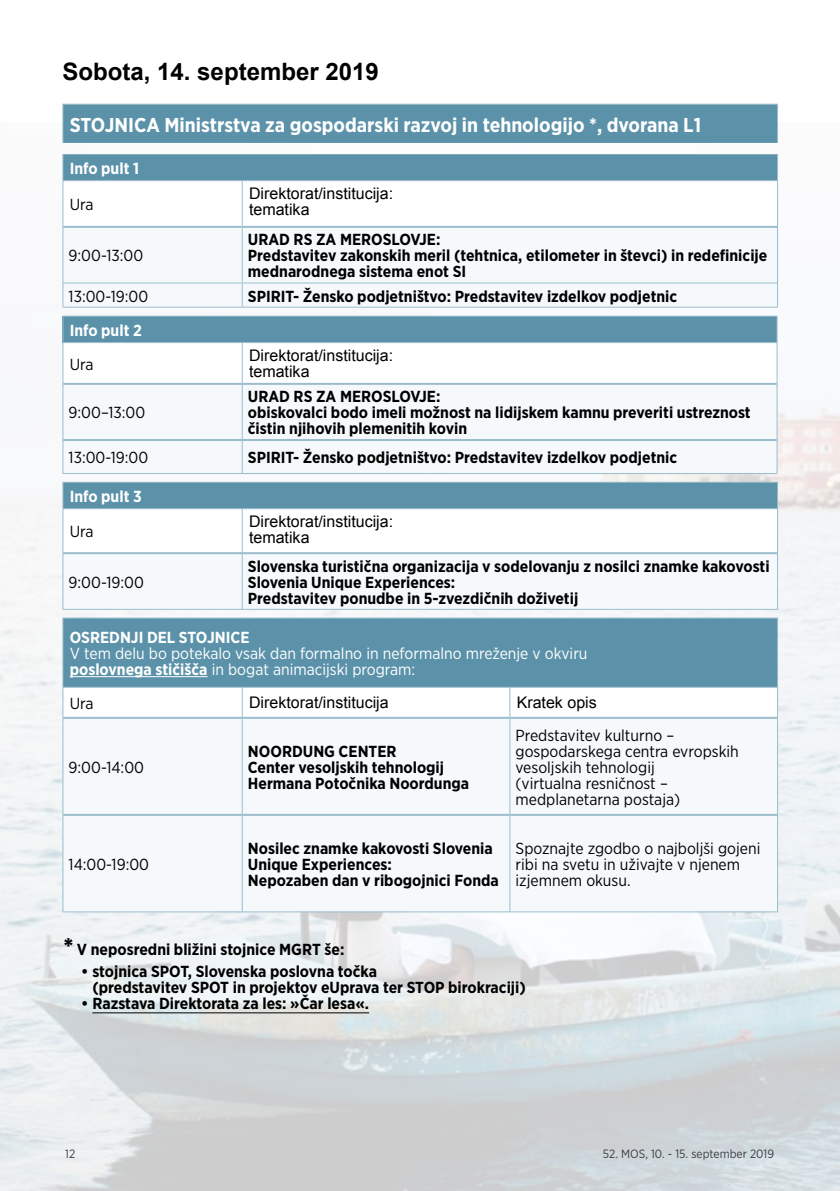
<style>
.page{position:relative;width:840px;height:1191px;background:#fff}
.page>*{position:absolute;margin:0;border:0;box-sizing:border-box;transform-origin:0 0}
.t1{font:700 24px "Arial";color:#000}
.t2{font:700 20px "Gotham Narrow";color:#fff}
.t3{font:700 16px/16px "Gotham Narrow";color:#000}
.t4{font:16px/16px "Gotham Narrow";color:#000}
.t5{font:16px/16px "Arial";color:#000}
.t6{font:16px/16px "Gotham Narrow";color:#fff}
.t7{font:700 16px "Gotham Narrow";color:#fff}
.t8{font:12px "Gotham Narrow";color:#3e3d40}
.s1{font-weight:700}
.s2{font-weight:900;font-size:24px}
</style>
<div class="page">
<img style="left:0;top:122px;width:839px;height:1069px">
<img style="left:839px;top:415px;width:1px;height:776px">
<svg style="left:63px;top:105px;width:714px;height:49px;fill:#5b92a9"></svg>
<div style="left:64px;top:228px;width:712px;height:79px;background:#f6f9fb"></div>
<hr style="left:63px;top:227px;width:1px;height:56px;background:#9bbccc">
<hr style="left:242px;top:228px;width:1px;height:54px;background:#9bbccc">
<hr style="left:776px;top:227px;width:1px;height:56px;background:#9bbccc">
<svg style="left:63px;top:283px;width:1px;height:24px"></svg>
<svg style="left:242px;top:283px;width:1px;height:24px"></svg>
<svg style="left:776px;top:283px;width:1px;height:24px"></svg>
<hr style="left:62px;top:104px;width:180px;height:1px;background:#9bbccc">
<hr style="left:62px;top:105px;width:1px;height:38px;background:#9bbccc">
<hr style="left:242px;top:104px;width:535px;height:1px;background:#9bbccc">
<hr style="left:776px;top:105px;width:1px;height:38px;background:#9bbccc">
<svg style="left:62px;top:154px;width:715px;height:73px"></svg>
<hr style="left:63px;top:282px;width:179px;height:1px;background:#9bbccc">
<hr style="left:242px;top:282px;width:534px;height:1px;background:#9bbccc">
<hr style="left:63px;top:307px;width:179px;height:1px;background:#9bbccc">
<hr style="left:242px;top:307px;width:535px;height:1px;background:#9bbccc">
<hr style="left:63px;top:180px;width:179px;height:1px;background:#9bbccc">
<hr style="left:63px;top:181px;width:1px;height:46px;background:#9bbccc">
<hr style="left:242px;top:180px;width:535px;height:1px;background:#9bbccc">
<hr style="left:776px;top:181px;width:1px;height:46px;background:#9bbccc">
<hr style="left:63px;top:226px;width:179px;height:2px;background:#9bbccc">
<hr style="left:242px;top:226px;width:534px;height:2px;background:#9bbccc">
<div style="left:64px;top:385px;width:712px;height:88px;background:#f6f9fb"></div>
<hr style="left:63px;top:383px;width:179px;height:2px;background:#9bbccc">
<hr style="left:242px;top:383px;width:534px;height:2px;background:#9bbccc">
<hr style="left:63px;top:439px;width:179px;height:2px;background:#9bbccc">
<hr style="left:242px;top:439px;width:534px;height:2px;background:#9bbccc">
<hr style="left:63px;top:384px;width:1px;height:56px;background:#9bbccc">
<hr style="left:242px;top:384px;width:1px;height:56px;background:#9bbccc">
<hr style="left:776px;top:384px;width:1px;height:56px;background:#9bbccc">
<hr style="left:63px;top:440px;width:1px;height:33px;background:#9bbccc">
<hr style="left:242px;top:440px;width:1px;height:33px;background:#9bbccc">
<hr style="left:776px;top:440px;width:1px;height:33px;background:#9bbccc">
<hr style="left:63px;top:473px;width:179px;height:1px;background:#9bbccc">
<hr style="left:242px;top:473px;width:534px;height:1px;background:#9bbccc">
<hr style="left:62px;top:316px;width:180px;height:1px;background:#9bbccc">
<hr style="left:242px;top:316px;width:535px;height:1px;background:#9bbccc">
<svg style="left:62px;top:317px;width:715px;height:67px"></svg>
<hr style="left:63px;top:342px;width:179px;height:1px;background:#9bbccc">
<hr style="left:63px;top:343px;width:1px;height:41px;background:#9bbccc">
<hr style="left:242px;top:342px;width:534px;height:1px;background:#9bbccc">
<hr style="left:776px;top:343px;width:1px;height:41px;background:#9bbccc">
<hr style="left:63px;top:609px;width:179px;height:1px;background:#9bbccc">
<hr style="left:242px;top:609px;width:535px;height:1px;background:#9bbccc">
<hr style="left:62px;top:482px;width:180px;height:1px;background:#9bbccc">
<hr style="left:242px;top:482px;width:535px;height:1px;background:#9bbccc">
<svg style="left:62px;top:483px;width:715px;height:126px"></svg>
<hr style="left:63px;top:508px;width:179px;height:1px;background:#9bbccc">
<hr style="left:63px;top:509px;width:1px;height:44px;background:#9bbccc">
<hr style="left:242px;top:508px;width:535px;height:1px;background:#9bbccc">
<hr style="left:776px;top:509px;width:1px;height:44px;background:#9bbccc">
<div style="left:63px;top:618px;width:714px;height:69px;background:#5b92a9"></div>
<svg style="left:64px;top:688px;width:712px;height:29px"></svg>
<div style="left:64px;top:719px;width:712px;height:192px;background:#f6f9fb"></div>
<hr style="left:63px;top:717px;width:179px;height:2px;background:#9bbccc">
<hr style="left:242px;top:717px;width:267px;height:2px;background:#9bbccc">
<hr style="left:510px;top:717px;width:266px;height:2px;background:#9bbccc">
<hr style="left:63px;top:814px;width:179px;height:2px;background:#9bbccc">
<hr style="left:242px;top:814px;width:267px;height:2px;background:#9bbccc">
<hr style="left:510px;top:814px;width:266px;height:2px;background:#9bbccc">
<hr style="left:242px;top:687px;width:1px;height:31px;background:#9bbccc">
<hr style="left:63px;top:718px;width:1px;height:97px;background:#9bbccc">
<hr style="left:242px;top:718px;width:1px;height:97px;background:#9bbccc">
<hr style="left:509px;top:718px;width:1px;height:97px;background:#9bbccc">
<hr style="left:776px;top:718px;width:1px;height:97px;background:#9bbccc">
<hr style="left:63px;top:815px;width:1px;height:96px;background:#9bbccc">
<hr style="left:242px;top:815px;width:1px;height:96px;background:#9bbccc">
<hr style="left:509px;top:815px;width:1px;height:96px;background:#9bbccc">
<hr style="left:776px;top:815px;width:1px;height:96px;background:#9bbccc">
<hr style="left:63px;top:911px;width:179px;height:1px;background:#9bbccc">
<hr style="left:242px;top:911px;width:267px;height:1px;background:#9bbccc">
<hr style="left:509px;top:911px;width:268px;height:1px;background:#9bbccc">
<hr style="left:62px;top:617px;width:180px;height:1px;background:#9bbccc">
<hr style="left:62px;top:618px;width:1px;height:69px;background:#9bbccc">
<hr style="left:242px;top:617px;width:267px;height:1px;background:#9bbccc">
<hr style="left:509px;top:617px;width:268px;height:1px;background:#9bbccc">
<hr style="left:776px;top:618px;width:1px;height:69px;background:#9bbccc">
<hr style="left:63px;top:687px;width:179px;height:1px;background:#9bbccc">
<hr style="left:63px;top:687px;width:1px;height:31px;background:#9bbccc">
<hr style="left:242px;top:687px;width:267px;height:1px;background:#9bbccc">
<hr style="left:509px;top:687px;width:268px;height:1px;background:#9bbccc">
<hr style="left:509px;top:687px;width:1px;height:31px;background:#9bbccc">
<hr style="left:776px;top:687px;width:1px;height:31px;background:#9bbccc">
<hr style="left:70px;top:676px;width:137px;height:1px;background:#fff">
<hr style="left:92px;top:1012px;width:277px;height:1px;background:#000">
<h1 class="t1" style="left:62px;top:56px;width:318px">Sobota, 14. september 2019</h1>
<p class="t2" style="left:70px;top:112px;width:632px">STOJNICA Ministrstva za gospodarski razvoj in tehnologijo *, dvorana L1</p>
<p class="t7" style="left:70px;top:158px;width:71px">Info pult 1</p>
<p class="t4" style="left:70px;top:196px;width:25px">Ura</p>
<p class="t5" style="left:249px;top:186px;width:146px">Direktorat/institucija: tematika</p>
<p class="t4" style="left:69px;top:247px;width:76px">9:00-13:00</p>
<p class="t3" style="left:248px;top:231px;width:520px">URAD RS ZA MEROSLOVJE:<br>Predstavitev zakonskih meril (tehtnica, etilometer in števci) in redefinicije mednarodnega sistema enot SI</p>
<p class="t4" style="left:69px;top:287px;width:81px">13:00-19:00</p>
<p class="t3" style="left:248px;top:288px;width:430px">SPIRIT- Žensko podjetništvo: Predstavitev izdelkov podjetnic</p>
<p class="t7" style="left:70px;top:320px;width:74px">Info pult 2</p>
<p class="t4" style="left:70px;top:356px;width:25px">Ura</p>
<p class="t5" style="left:249px;top:347px;width:146px">Direktorat/institucija: tematika</p>
<p class="t4" style="left:69px;top:404px;width:78px">9:00–13:00</p>
<p class="t3" style="left:248px;top:388px;width:504px">URAD RS ZA MEROSLOVJE:<br>obiskovalci bodo imeli možnost na lidijskem kamnu preveriti ustreznost čistin njihovih plemenitih kovin</p>
<p class="t4" style="left:69px;top:449px;width:81px">13:00-19:00</p>
<p class="t3" style="left:248px;top:449px;width:430px">SPIRIT- Žensko podjetništvo: Predstavitev izdelkov podjetnic</p>
<p class="t7" style="left:70px;top:486px;width:73px">Info pult 3</p>
<p class="t4" style="left:70px;top:523px;width:25px">Ura</p>
<p class="t5" style="left:249px;top:514px;width:146px">Direktorat/institucija: tematika</p>
<p class="t4" style="left:69px;top:573px;width:77px">9:00-19:00</p>
<p class="t3" style="left:248px;top:558px;width:523px">Slovenska turistična organizacija v sodelovanju z nosilci znamke kakovosti<br>Slovenia Unique Experiences:<br>Predstavitev ponudbe in 5-zvezdičnih doživetij</p>
<p class="t7" style="left:70px;top:627px;width:181px">OSREDNJI DEL STOJNICE</p>
<p class="t6" style="left:70px;top:645px;width:519px">V tem delu bo potekalo vsak dan formalno in neformalno mreženje v okviru <span class="s1">poslovnega stičišča</span> in bogat animacijski program:</p>
<p class="t4" style="left:70px;top:695px;width:25px">Ura</p>
<p class="t5" style="left:249px;top:695px;width:141px">Direktorat/institucija</p>
<p class="t5" style="left:516px;top:695px;width:82px">Kratek opis</p>
<p class="t4" style="left:69px;top:759px;width:77px">9:00-14:00</p>
<p class="t4" style="left:69px;top:856px;width:82px">14:00-19:00</p>
<p class="t3" style="left:248px;top:743px;width:223px">NOORDUNG CENTER<br>Center vesoljskih tehnologij<br>Hermana Potočnika Noordunga</p>
<p class="t4" style="left:515px;top:727px;width:225px">Predstavitev kulturno – gospodarskega centra evropskih vesoljskih tehnologij<br>(virtualna resničnost – medplanetarna postaja)</p>
<p class="t3" style="left:248px;top:840px;width:252px">Nosilec znamke kakovosti Slovenia<br>Unique Experiences:<br>Nepozaben dan v ribogojnici Fonda</p>
<p class="t4" style="left:515px;top:840px;width:246px">Spoznajte zgodbo o najboljši gojeni ribi na svetu in uživajte v njenem izjemnem okusu.</p>
<p class="t3" style="left:64px;top:941px;width:282px"><span class="s2">*</span> V neposredni bližini stojnice MGRT še:</p>
<p class="t3" style="left:92px;top:963px;width:435px;text-indent:-11px">• stojnica SPOT, Slovenska poslovna točka<br>(predstavitev SPOT in projektov eUprava ter STOP birokraciji)</p>
<p class="t3" style="left:81px;top:995px;width:289px">• Razstava Direktorata za les: »Čar lesa«.</p>
<p class="t8" style="left:65px;top:1146px;width:12px">12</p>
<p class="t8" style="left:602px;top:1146px;width:172px">52. MOS, 10. - 15. september 2019</p>
</div>
